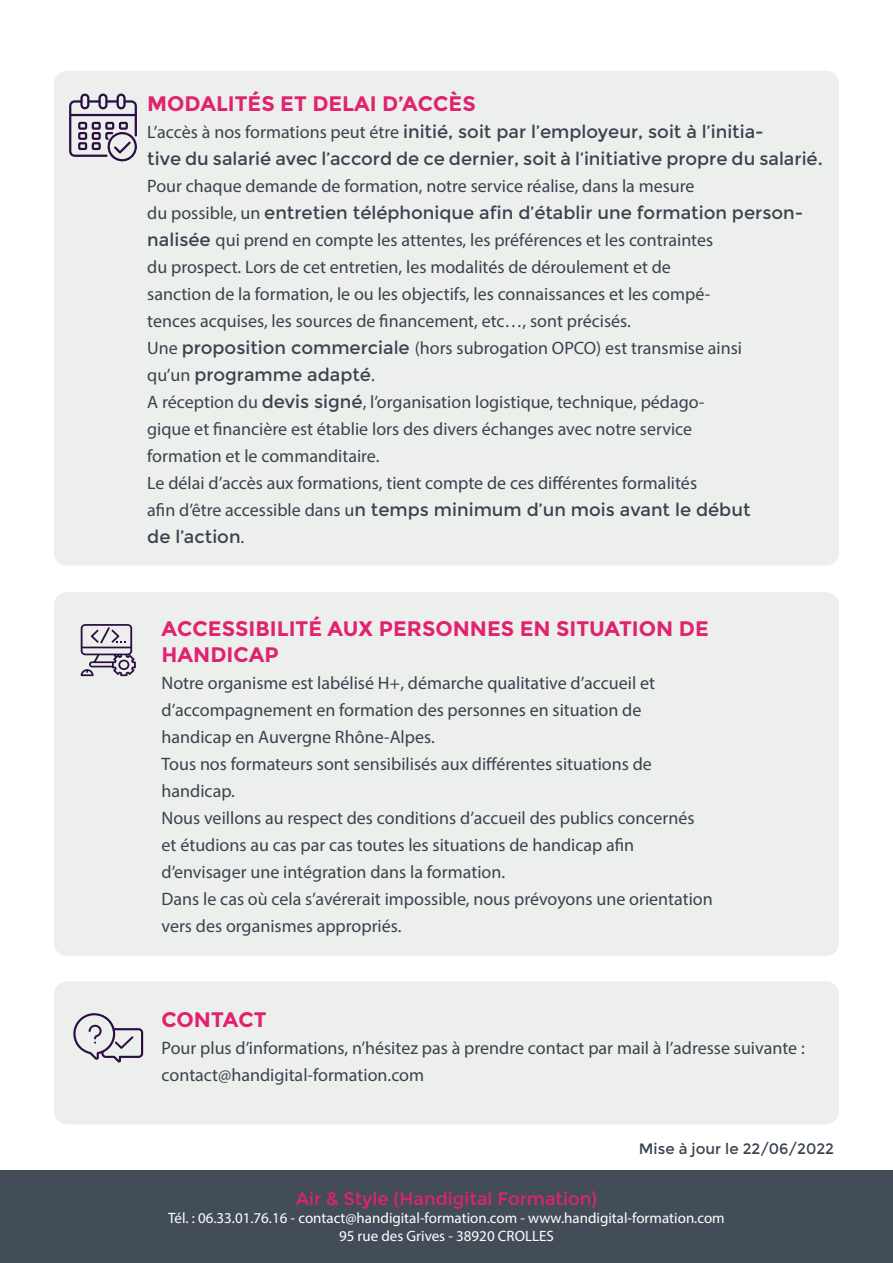
<style>
.page{position:relative;width:893px;height:1263px;background:#fff}
.page>*{position:absolute;margin:0;border:0;box-sizing:border-box;transform-origin:0 0}
.t1{font:700 21px/25.2px "Montserrat";color:#e0226f}
.t2{font:18px/27px "Myriad Pro";color:#39434e}
.t3{font:18px/27px "Montserrat";color:#39434e}
.t4{font:18px "Montserrat";color:#e0226f}
.t5{font:15px "Myriad Pro";color:#fff}
.t6{font:15px "Montserrat";color:#39434e}
.s1{font-family:"Myriad Pro"}
.s2{font-family:"Montserrat"}
</style>
<div class="page">
<div style="left:0;top:1170px;width:893px;height:93px;background:#434d58"></div>
<div style="left:54px;top:71px;width:785px;height:495px;background:#edefed;border-radius:13px"></div>
<div style="left:54px;top:592px;width:785px;height:364px;background:#edefed;border-radius:13px"></div>
<svg style="left:69px;top:94px;width:68px;height:68px"></svg>
<div style="left:54px;top:981px;width:785px;height:143px;background:#edefed;border-radius:13px"></div>
<svg style="left:81px;top:624px;width:55px;height:52px"></svg>
<svg style="left:73px;top:1013px;width:70px;height:49px"></svg>
<p class="t1" style="left:147px;top:91px;width:330px">MODALITÉS ET DELAI D’ACCÈS</p>
<p class="t3" style="left:147px;top:118px;width:677px"><span class="s1">L’accès à nos formations peut étre</span> initié, soit par l’employeur, soit à l’initia-<br>tive du salarié avec l’accord de ce dernier, soit à l’initiative propre du salarié.</p>
<p class="t2" style="left:147px;top:172px;width:658px">Pour chaque demande de formation, notre service réalise, dans la mesure<br>du possible, un <span class="s2">entretien téléphonique afin d’établir une formation person&shy;nalisée</span> qui prend en compte les attentes, les préférences et les contraintes<br>du prospect. Lors de cet entretien, les modalités de déroulement et de<br>sanction de la formation, le ou les objectifs, les connaissances et les compé-<br>tences acquises, les sources de financement, etc…, sont précisés.</p>
<p class="t2" style="left:147px;top:334px;width:596px">Une <span class="s2">proposition commerciale</span> (hors subrogation OPCO) est transmise ainsi qu’un <span class="s2">programme adapté</span>.</p>
<p class="t2" style="left:147px;top:388px;width:559px">A réception du <span class="s2">devis signé</span>, l’organisation logistique, technique, pédago&shy;gique et financière est établie lors des divers échanges avec notre service formation et le commanditaire.</p>
<p class="t2" style="left:147px;top:469px;width:605px">Le délai d’accès aux formations, tient compte de ces différentes formalités<br>afin d’être accessible dans u<span class="s2">n temps minimum d’un mois avant le début de l’action</span>.</p>
<p class="t1" style="left:162px;top:616px;width:549px">ACCESSIBILITÉ AUX PERSONNES EN SITUATION DE<br>HANDICAP</p>
<p class="t2" style="left:162px;top:669px;width:495px">Notre organisme est labélisé H+, démarche qualitative d’accueil et d’accompagnement en formation des personnes en situation de handicap en Auvergne Rhône-Alpes.</p>
<p class="t2" style="left:162px;top:750px;width:492px">Tous nos formateurs sont sensibilisés aux différentes situations de handicap.</p>
<p class="t2" style="left:162px;top:804px;width:534px">Nous veillons au respect des conditions d’accueil des publics concernés et étudions au cas par cas toutes les situations de handicap afin d’envisager une intégration dans la formation.</p>
<p class="t2" style="left:162px;top:885px;width:553px">Dans le cas où cela s’avérerait impossible, nous prévoyons une orientation vers des organismes appropriés.</p>
<p class="t1" style="left:162px;top:1007px;width:107px">CONTACT</p>
<p class="t2" style="left:162px;top:1034px;width:645px">Pour plus d’informations, n’hésitez pas à prendre contact par mail à l’adresse suivante :</p>
<p class="t2" style="left:162px;top:1061px;width:264px">contact@handigital-formation.com</p>
<p class="t6" style="left:639px;top:1140px;width:197px">Mise à jour le 22/06/2022</p>
<p class="t4" style="left:296px;top:1188px;width:303px">Air &amp; Style (Handigital Formation)</p>
<p class="t5" style="left:168px;top:1209px;width:558px">Tél. : 06.33.01.76.16 - contact@handigital-formation.com - www.handigital-formation.com</p>
<p class="t5" style="left:339px;top:1227px;width:216px">95 rue des Grives - 38920 CROLLES</p>
</div>
